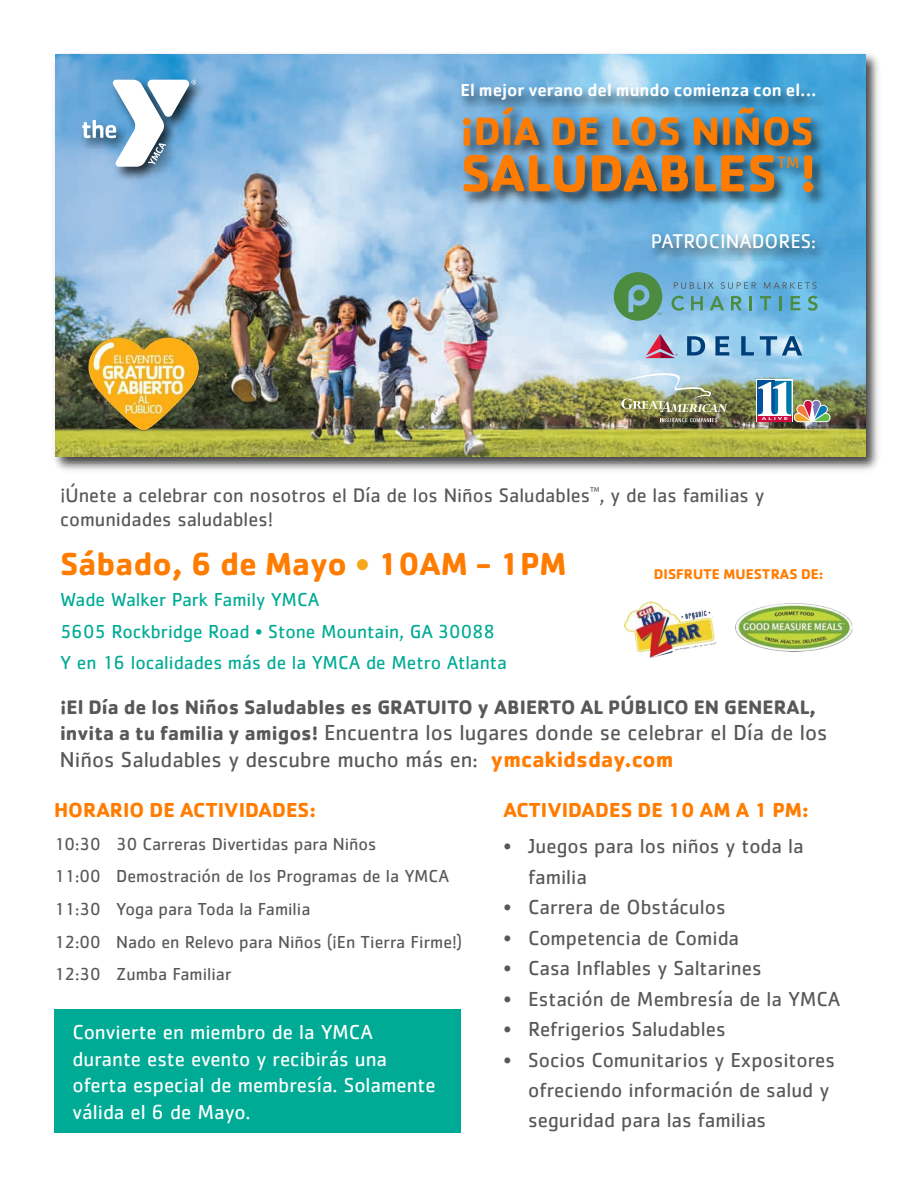
<style>
.page{position:relative;width:918px;height:1188px;background:#fff}
.page>*{position:absolute;margin:0;border:0;box-sizing:border-box;transform-origin:0 0}
.t1{font:700 54px "Cachet";color:#ff7c00}
.t2{font:700 41.1px "Cachet";color:#ff7c00}
.t3{font:700 33px "Cachet";color:#ff7c00}
.t4{font:22.5px/27px "Cachet";color:#57585a}
.t5{font:21px/30.5px "Cachet";color:#57585a}
.t6{font:21px/26.7px "Cachet";color:#fff}
.t7{font:700 21px "Cachet";color:#ff7c00}
.t8{font:20.55px "Cachet";color:#fff}
.t9{font:20.4px "Cachet";color:#57585a}
.t10{font:700 20.25px "Cachet";color:#57585a}
.t11{font:19.5px/31.5px "Cachet";color:#00ab95}
.t12{font:18px/32.7px "Cachet";color:#57585a}
.t13{font:500 18px "Cachet";color:#fff}
.t14{font:16.95px "Cachet";color:#ff7c00}
.t15{font:700 14.7px "Cachet";color:#ff7c00}
.t16{font:7.35px "Cachet";color:#57585a}
.s1{color:#f8a71b}
.s2{font-weight:700;font-size:20.25px}
.s3{font-weight:700;color:#ff7c00}
</style>
<div class="page">
<div style="left:54px;top:1010px;width:407px;height:123px;background:#00ab95"></div>
<img style="left:54px;top:53px;width:825px;height:417px">
<img style="left:55px;top:54px;width:810px;height:403px">
<img style="left:61px;top:72px;width:154px;height:137px">
<svg style="left:82px;top:80px;width:114px;height:87px"></svg>
<img style="left:625px;top:602px;width:91px;height:55px">
<img style="left:736px;top:604px;width:116px;height:48px">
<svg style="left:674px;top:282px;width:40px;height:7px"></svg>
<svg style="left:721px;top:282px;width:35px;height:7px"></svg>
<svg style="left:764px;top:282px;width:53px;height:7px"></svg>
<svg style="left:672px;top:296px;width:12px;height:15px"></svg>
<svg style="left:691px;top:296px;width:12px;height:14px"></svg>
<svg style="left:710px;top:296px;width:14px;height:14px"></svg>
<svg style="left:731px;top:296px;width:11px;height:14px"></svg>
<svg style="left:750px;top:296px;width:2px;height:14px"></svg>
<svg style="left:760px;top:296px;width:11px;height:14px"></svg>
<svg style="left:779px;top:296px;width:2px;height:14px"></svg>
<svg style="left:791px;top:296px;width:9px;height:14px"></svg>
<svg style="left:808px;top:296px;width:10px;height:15px"></svg>
<svg style="left:614px;top:281px;width:48px;height:40px;background:#5f9c74"></svg>
<svg style="left:645px;top:334px;width:33px;height:24px"></svg>
<svg style="left:687px;top:336px;width:18px;height:20px"></svg>
<svg style="left:715px;top:336px;width:14px;height:20px"></svg>
<svg style="left:741px;top:336px;width:13px;height:20px"></svg>
<svg style="left:760px;top:336px;width:42px;height:20px"></svg>
<svg style="left:756px;top:380px;width:37px;height:42px"></svg>
<div style="left:757px;top:381px;width:18px;height:35px;background:#01529b"></div>
<div style="left:757px;top:416px;width:35px;height:5px;background:#cd0c40"></div>
<svg style="left:758px;top:381px;width:73px;height:41px"></svg>
<img style="left:621px;top:373px;width:107px;height:49px">
<img style="left:449px;top:75px;width:398px;height:29px">
<img style="left:445px;top:104px;width:434px;height:177px">
<img style="left:86px;top:335px;width:115px;height:99px">
<img style="left:641px;top:225px;width:208px;height:51px">
<p class="t13" style="left:460px;top:79px;width:358px">El mejor verano del mundo comienza con el...</p>
<h2 class="t2" style="left:461px;top:107px;width:355px">¡DÍA DE LOS NIÑOS</h2>
<h1 class="t1" style="left:461px;top:141px;width:358px">SALUDABLES !</h1>
<p class="t14" style="left:777px;top:152px;width:24px">TM</p>
<p class="t8" style="left:651px;top:229px;width:167px">PATROCINADORES:</p>
<p class="t9" style="left:60px;top:483px;width:532px">¡Únete a celebrar con nosotros el Día de los Niños Saludables</p>
<p class="t16" style="left:590px;top:485px;width:11px">TM</p>
<p class="t9" style="left:600px;top:483px;width:166px">, y de las familias y</p>
<p class="t9" style="left:60px;top:507px;width:215px">comunidades saludables!</p>
<h3 class="t3" style="left:60px;top:544px;width:508px">Sábado, 6 de Mayo <span class="s1">•</span> 10AM - 1PM</h3>
<p class="t11" style="left:60px;top:584px;width:448px">Wade Walker Park Family YMCA<br>5605 Rockbridge Road • Stone Mountain, GA 30088<br>Y en 16 localidades más de la YMCA de Metro Atlanta</p>
<p class="t10" style="left:60px;top:696px;width:757px">¡El Día de los Niños Saludables es GRATUITO y ABIERTO AL PÚBLICO EN GENERAL,</p>
<p class="t4" style="left:60px;top:719px;width:769px"><span class="s2">invita a tu familia y amigos!</span> Encuentra los lugares donde se celebrar el Día de los<br>Niños Saludables y descubre mucho más en: <span class="s3">ymcakidsday.com</span></p>
<p class="t7" style="left:54px;top:797px;width:264px">HORARIO DE ACTIVIDADES:</p>
<p class="t12" style="left:54px;top:827px;width:410px">10:30 30 Carreras Divertidas para Niños<br>11:00 Demostración de los Programas de la YMCA 11:30 Yoga para Toda la Familia<br>12:00 Nado en Relevo para Niños (¡En Tierra Firme!)<br>12:30 Zumba Familiar</p>
<p class="t15" style="left:654px;top:566px;width:171px">DISFRUTE MUESTRAS DE:</p>
<p class="t7" style="left:503px;top:797px;width:307px">ACTIVIDADES DE 10 AM A 1 PM:</p>
<p class="t5" style="left:528px;top:831px;width:277px;text-indent:-25px">• Juegos para los niños y toda la familia</p>
<p class="t5" style="left:503px;top:892px;width:224px">• Carrera de Obstáculos</p>
<p class="t5" style="left:503px;top:922px;width:237px">• Competencia de Comida</p>
<p class="t5" style="left:503px;top:953px;width:260px">• Casa Inflables y Saltarines</p>
<p class="t5" style="left:503px;top:983px;width:339px">• Estación de Membresía de la YMCA</p>
<p class="t5" style="left:503px;top:1014px;width:224px">• Refrigerios Saludables</p>
<p class="t5" style="left:528px;top:1044px;width:308px;text-indent:-25px">• Socios Comunitarios y Expositores ofreciendo información de salud y seguridad para las familias</p>
<p class="t6" style="left:73px;top:1018px;width:365px">Convierte en miembro de la YMCA durante este evento y recibirás una oferta especial de membresía. Solamente válida el 6 de Mayo.</p>
</div>
